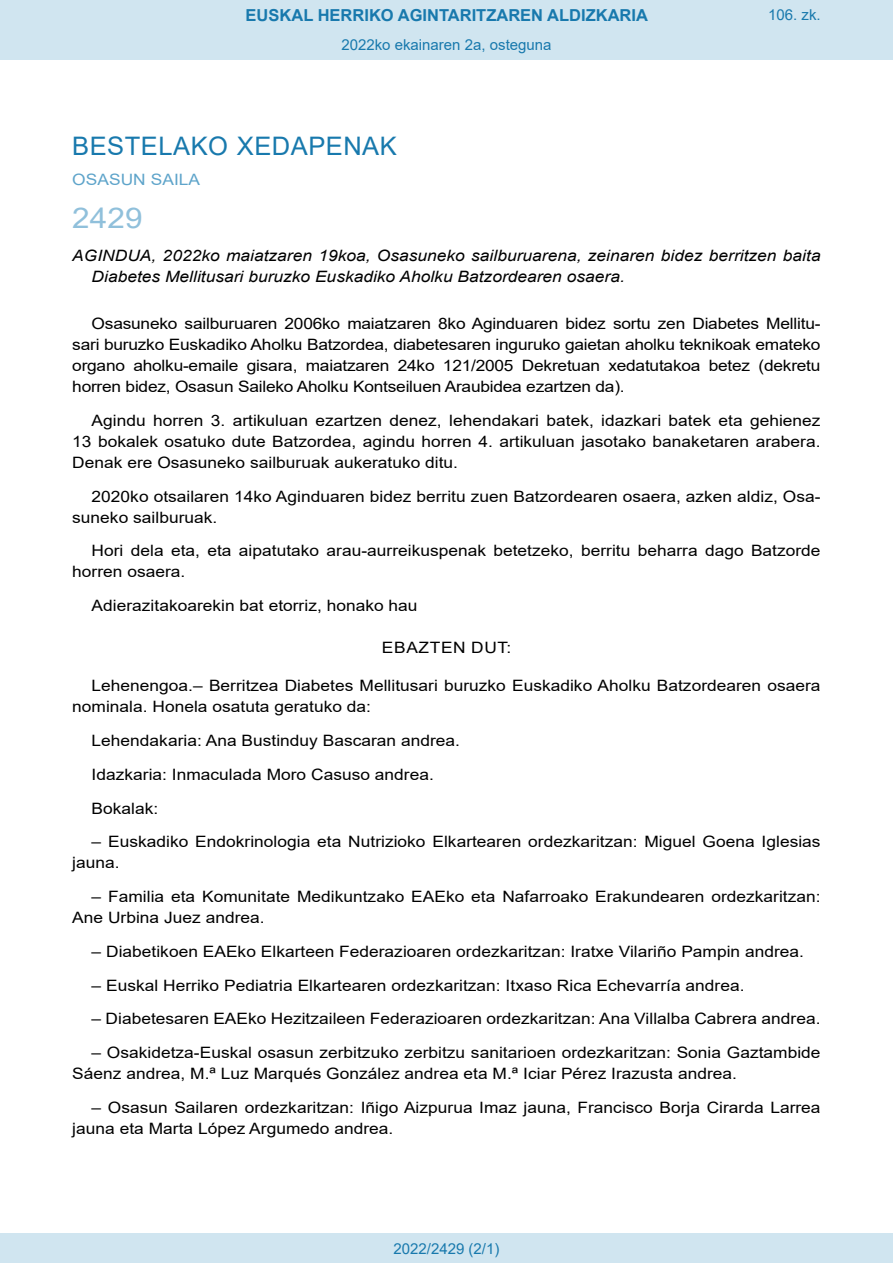
<style>
.page{position:relative;width:893px;height:1263px;background:#fff}
.page>*{position:absolute;margin:0;border:0;box-sizing:border-box;transform-origin:0 0}
.BOPVOrden{font:28.5px "Arial";color:#90c0db;scale:1.11 1}
.BOPVSeccion{font:25.5px "Arial";letter-spacing:.02em;color:#1879ad}
.t1{font:700 16.5px "Arial";color:#1879ad}
.BOPVDetalle{font:15.6px/21px "Arial";color:#000;scale:1.11 1}
.BOPVTitulo{font:italic 15.6px/21px "Arial";color:#000;scale:1.11 1}
.BOPVOrganismo{font:15.6px "Arial";letter-spacing:.005em;color:#5ea4ca;scale:1.11 1}
.BOPVClave{font:15.6px "Arial";letter-spacing:.035em;color:#000;scale:1.11 1}
.Paginacion_Centro{font:15px "Arial";color:#1879ad}
</style>
<div class="page">
<div style="left:0;top:0;width:893px;height:60px;background:#d0e5f0"></div>
<div style="left:0;top:1233px;width:893px;height:30px;background:#d0e5f0"></div>
<p class="t1" style="left:246px;top:3px;width:404px">EUSKAL HERRIKO AGINTARITZAREN ALDIZKARIA</p>
<p class="Paginacion_Centro" style="left:341px;top:35px;width:212px">2022ko ekainaren 2a, osteguna</p>
<p class="Paginacion_Centro" style="left:768px;top:5px;width:54px">106. zk.</p>
<p class="BOPVSeccion" style="left:72px;top:128px;width:326px">BESTELAKO XEDAPENAK</p>
<p class="BOPVOrganismo" style="left:72px;top:169px;width:117px">OSASUN SAILA</p>
<p class="BOPVOrden" style="left:72px;top:198px;width:65px">2429</p>
<p class="BOPVTitulo" style="left:92px;top:246px;width:658px;text-indent:-19px">AGINDUA, 2022ko maiatzaren 19koa, Osasuneko sailburuarena, zeinaren bidez berritzen baita<br>Diabetes Mellitusari buruzko Euskadiko Aholku Batzordearen osaera.</p>
<p class="BOPVDetalle" style="left:72px;top:313px;width:676px;text-align:justify;text-indent:19px">Osasuneko sailburuaren 2006ko maiatzaren 8ko Aginduaren bidez sortu zen Diabetes Mellitu&shy;sari buruzko Euskadiko Aholku Batzordea, diabetesaren inguruko gaietan aholku teknikoak emateko organo aholku-emaile gisara, maiatzaren 24ko 121/2005 Dekretuan xedatutakoa betez (dekretu horren bidez, Osasun Saileko Aholku Kontseiluen Araubidea ezartzen da).</p>
<p class="BOPVDetalle" style="left:72px;top:410px;width:676px;text-align:justify;text-indent:19px">Agindu horren 3. artikuluan ezartzen denez, lehendakari batek, idazkari batek eta gehienez 13 bokalek osatuko dute Batzordea, agindu horren 4. artikuluan jasotako banaketaren arabera.<br>Denak ere Osasuneko sailburuak aukeratuko ditu.</p>
<p class="BOPVDetalle" style="left:72px;top:485px;width:676px;text-indent:19px">2020ko otsailaren 14ko Aginduaren bidez berritu zuen Batzordearen osaera, azken aldiz, Osa&shy;suneko sailburuak.</p>
<p class="BOPVDetalle" style="left:72px;top:540px;width:676px;text-indent:19px">Hori dela eta, eta aipatutako arau-aurreikuspenak betetzeko, berritu beharra dago Batzorde horren osaera.</p>
<p class="BOPVDetalle" style="left:92px;top:595px;width:295px">Adierazitakoarekin bat etorriz, honako hau</p>
<p class="BOPVClave" style="left:382px;top:637px;width:118px">EBAZTEN DUT:</p>
<p class="BOPVDetalle" style="left:72px;top:675px;width:676px;text-indent:19px">Lehenengoa.– Berritzea Diabetes Mellitusari buruzko Euskadiko Aholku Batzordearen osaera nominala. Honela osatuta geratuko da:</p>
<p class="BOPVDetalle" style="left:92px;top:730px;width:333px">Lehendakaria: Ana Bustinduy Bascaran andrea.</p>
<p class="BOPVDetalle" style="left:92px;top:764px;width:310px">Idazkaria: Inmaculada Moro Casuso andrea.</p>
<p class="BOPVDetalle" style="left:92px;top:797px;width:62px">Bokalak:</p>
<p class="BOPVDetalle" style="left:72px;top:831px;width:676px;text-indent:19px">– Euskadiko Endokrinologia eta Nutrizioko Elkartearen ordezkaritzan: Miguel Goena Iglesias jauna.</p>
<p class="BOPVDetalle" style="left:72px;top:886px;width:676px;text-indent:19px">– Familia eta Komunitate Medikuntzako EAEko eta Nafarroako Erakundearen ordezkaritzan:<br>Ane Urbina Juez andrea.</p>
<p class="BOPVDetalle" style="left:92px;top:941px;width:643px">– Diabetikoen EAEko Elkarteen Federazioaren ordezkaritzan: Iratxe Vilariño Pampin andrea.</p>
<p class="BOPVDetalle" style="left:92px;top:974px;width:590px">– Euskal Herriko Pediatria Elkartearen ordezkaritzan: Itxaso Rica Echevarría andrea.</p>
<p class="BOPVDetalle" style="left:92px;top:1008px;width:658px">– Diabetesaren EAEko Hezitzaileen Federazioaren ordezkaritzan: Ana Villalba Cabrera andrea.</p>
<p class="BOPVDetalle" style="left:72px;top:1042px;width:676px;text-indent:19px">– Osakidetza-Euskal osasun zerbitzuko zerbitzu sanitarioen ordezkaritzan: Sonia Gaztambide<br>Sáenz andrea, M.ª Luz Marqués González andrea eta M.ª Iciar Pérez Irazusta andrea.</p>
<p class="BOPVDetalle" style="left:72px;top:1097px;width:676px;text-indent:19px">– Osasun Sailaren ordezkaritzan: Iñigo Aizpurua Imaz jauna, Francisco Borja Cirarda Larrea jauna eta Marta López Argumedo andrea.</p>
<p class="Paginacion_Centro" style="left:393px;top:1238px;width:107px">2022/2429 (2/1)</p>
</div>
